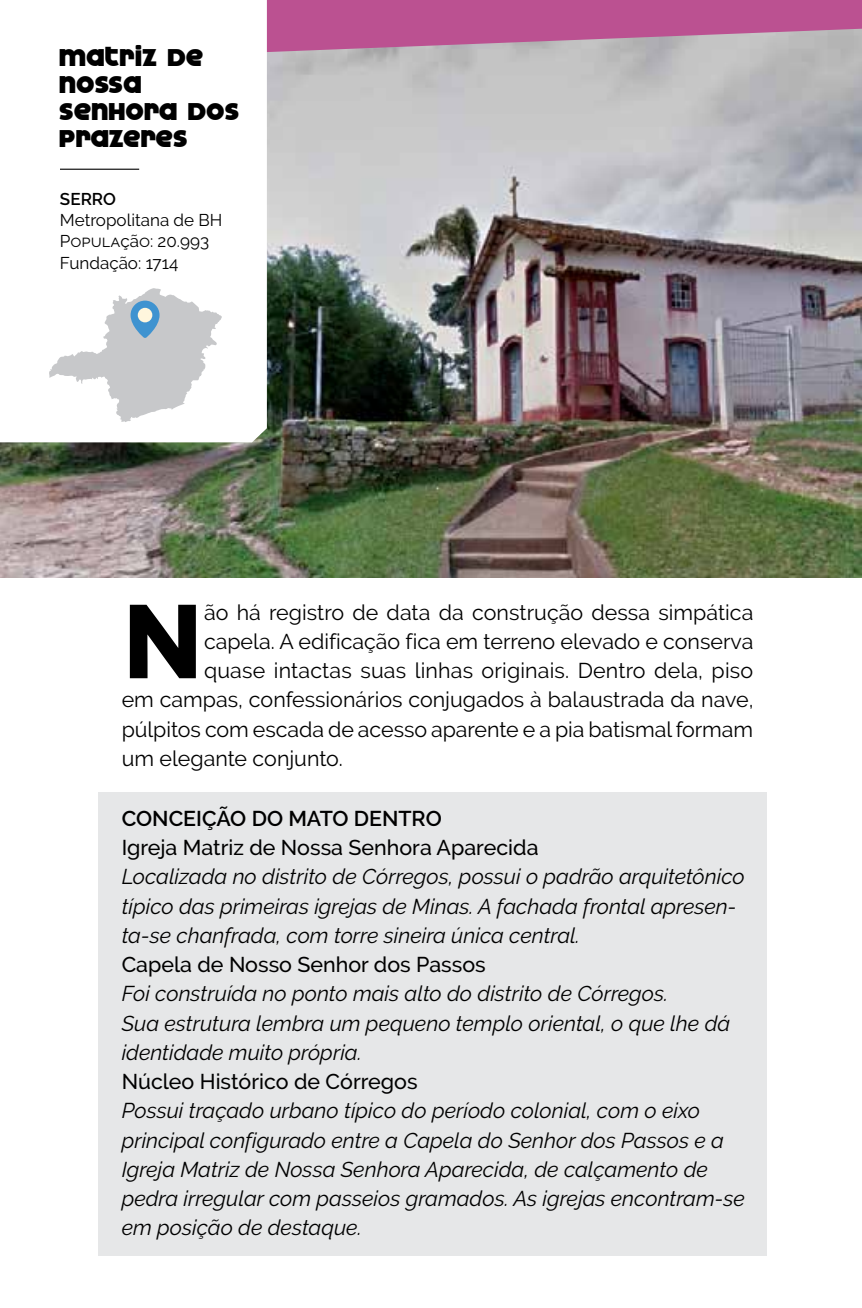
<style>
.page{position:relative;width:862px;height:1308px;background:#fff}
.page>*{position:absolute;margin:0;border:0;box-sizing:border-box;transform-origin:0 0}
.t1{font:700 104.85px "Novecentowide";color:#000}
.t2{font:29.25px/27px "Dokyo";color:#000}
.t3{font:italic 21.38px/29.2px "Raleway";color:#000}
.t4{font:21.38px "Raleway";color:#000}
.t5{font:500 21.38px "Raleway";color:#000}
.t6{font:600 21.38px "Raleway";color:#000}
.t7{font:17.1px/21.2px "Raleway";color:#000}
.t8{font:600 17.1px "Raleway";color:#000}
</style>
<div class="page">
<img style="left:0;top:63px;width:861px;height:514px">
<svg style="left:267px;top:0;width:594px;height:63px;background:#bb76a0"></svg>
<svg style="left:0;top:0;width:267px;height:442px"></svg>
<svg style="left:49px;top:288px;width:173px;height:134px"></svg>
<div style="left:138px;top:308px;width:14px;height:14px;background:#fff6dd;border-radius:50%"></div>
<hr style="left:60px;top:169px;width:79px;height:1px;background:#000">
<div style="left:98px;top:791px;width:667px;height:464px;background:#e6e7e8"></div>
<h2 class="t2" style="left:60px;top:44px;width:181px">matriz de nossa senhora dos prazeres</h2>
<p class="t8" style="left:60px;top:189px;width:57px">SERRO</p>
<p class="t7" style="left:60px;top:209px;width:164px">Metropolitana de BH<br>População: 20.993<br>Fundação: 1714</p>
<h1 class="t1" style="left:122px;top:576px;width:84px">N</h1>
<p class="t4" style="left:204px;top:600px;width:550px">ão há registro de data da construção dessa simpática</p>
<p class="t4" style="left:204px;top:629px;width:550px">capela. A edificação fica em terreno elevado e conserva</p>
<p class="t4" style="left:204px;top:658px;width:550px">quase intactas suas linhas originais. Dentro dela, piso</p>
<p class="t4" style="left:122px;top:687px;width:633px">em campas, confessionários conjugados à balaustrada da nave,</p>
<p class="t4" style="left:122px;top:716px;width:632px">púlpitos com escada de acesso aparente e a pia batismal formam</p>
<p class="t4" style="left:122px;top:746px;width:223px">um elegante conjunto.</p>
<p class="t6" style="left:122px;top:806px;width:321px">CONCEIÇÃO DO MATO DENTRO</p>
<p class="t5" style="left:122px;top:835px;width:418px">Igreja Matriz de Nossa Senhora Aparecida</p>
<p class="t3" style="left:122px;top:862px;width:624px">Localizada no distrito de Córregos, possui o padrão arquitetônico típico das primeiras igrejas de Minas. A fachada frontal apresen&shy;ta-se chanfrada, com torre sineira única central.</p>
<p class="t5" style="left:122px;top:952px;width:365px">Capela de Nosso Senhor dos Passos</p>
<p class="t3" style="left:122px;top:979px;width:609px">Foi construída no ponto mais alto do distrito de Córregos.<br>Sua estrutura lembra um pequeno templo oriental, o que lhe dá identidade muito própria.</p>
<p class="t5" style="left:122px;top:1069px;width:297px">Núcleo Histórico de Córregos</p>
<p class="t3" style="left:122px;top:1096px;width:624px">Possui traçado urbano típico do período colonial, com o eixo principal configurado entre a Capela do Senhor dos Passos e a Igreja Matriz de Nossa Senhora Aparecida, de calçamento de pedra irregular com passeios gramados. As igrejas encontram-se em posição de destaque.</p>
</div>
